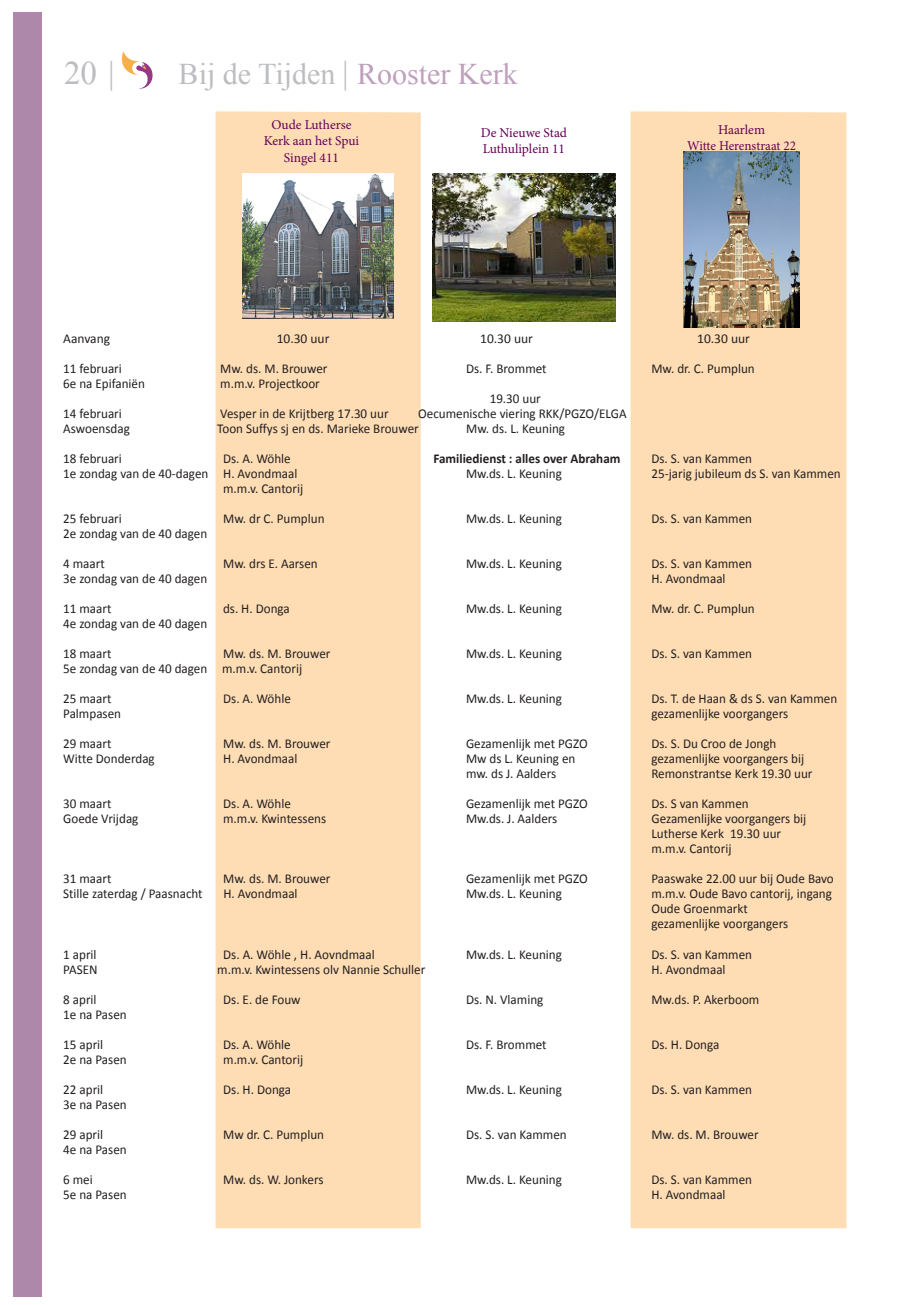
<style>
.page{position:relative;width:914px;height:1305px;background:#fff}
.page>*{position:absolute;margin:0;border:0;box-sizing:border-box;transform-origin:0 0}
.t1{font:33px "Times New Roman";color:#bcbdc0}
.t2{font:30px "Times New Roman";color:#bcbdc0}
.t3{font:13.5px/15px "Calibri";color:#231f20}
.t4{font:13.5px/16.5px "Minion Pro";letter-spacing:-.005em;color:#630054;text-align:center}
.t5{font:700 13.5px "Calibri";color:#231f20}
.s1{font-size:33px}
.s2{color:#bea0bd}
</style>
<div class="page">
<div style="left:13px;top:12px;width:29px;height:1284px;background:#ad88aa"></div>
<div style="left:630px;top:111px;width:216px;height:1116px;background:#feddb4"></div>
<div style="left:216px;top:111px;width:205px;height:1116px;background:#feddb4"></div>
<img style="left:242px;top:173px;width:152px;height:145px">
<img style="left:432px;top:173px;width:183px;height:148px">
<img style="left:683px;top:152px;width:117px;height:175px">
<svg style="left:122px;top:51px;width:31px;height:38px"></svg>
<h1 class="t1" style="left:64px;top:50px;width:52px">20 |</h1>
<h2 class="t2" style="left:179px;top:53px;width:341px">Bij de Tijden <span class="s1">|</span> <span class="s2">Rooster Kerk</span></h2>
<p class="t4" style="left:264px;top:116px;width:97px">Oude Lutherse<br>Kerk aan het Spui<br>Singel 411</p>
<p class="t4" style="left:687px;top:121px;width:110px">Haarlem<br>Witte Herenstraat 22</p>
<p class="t4" style="left:481px;top:124px;width:88px;text-align:left">De Nieuwe Stad<br>Luthuliplein 11</p>
<p class="t3" style="left:63px;top:331px;width:48px">Aanvang</p>
<p class="t3" style="left:277px;top:331px;width:54px">10.30 uur</p>
<p class="t3" style="left:480px;top:331px;width:54px">10.30 uur</p>
<p class="t3" style="left:697px;top:331px;width:54px">10.30 uur</p>
<p class="t3" style="left:63px;top:361px;width:60px">11 februari</p>
<p class="t3" style="left:220px;top:361px;width:109px">Mw. ds. M. Brouwer</p>
<p class="t3" style="left:466px;top:361px;width:82px">Ds. F. Brommet</p>
<p class="t3" style="left:651px;top:361px;width:105px">Mw. dr. C. Pumplun</p>
<p class="t3" style="left:63px;top:376px;width:83px">6e na Epifaniën</p>
<p class="t3" style="left:220px;top:376px;width:101px">m.m.v. Projectkoor</p>
<p class="t3" style="left:490px;top:391px;width:53px">19.30 uur</p>
<p class="t3" style="left:63px;top:406px;width:60px">14 februari</p>
<p class="t3" style="left:220px;top:406px;width:170px">Vesper in de Krijtberg 17.30 uur</p>
<p class="t3" style="left:418px;top:406px;width:210px">Oecumenische viering RKK/PGZO/ELGA</p>
<p class="t3" style="left:63px;top:421px;width:68px">Aswoensdag</p>
<p class="t3" style="left:217px;top:421px;width:203px">Toon Suffys sj en ds. Marieke Brouwer</p>
<p class="t3" style="left:466px;top:421px;width:100px">Mw. ds. L. Keuning</p>
<p class="t3" style="left:63px;top:451px;width:60px">18 februari</p>
<p class="t3" style="left:223px;top:451px;width:69px">Ds. A. Wöhle</p>
<p class="t5" style="left:433px;top:450px;width:188px">Familiedienst : alles over Abraham</p>
<p class="t3" style="left:651px;top:451px;width:102px">Ds. S. van Kammen</p>
<p class="t3" style="left:63px;top:466px;width:236px">1e zondag van de 40-dagen H. Avondmaal</p>
<p class="t3" style="left:466px;top:466px;width:97px">Mw.ds. L. Keuning</p>
<p class="t3" style="left:651px;top:466px;width:191px">25-jarig jubileum ds S. van Kammen</p>
<p class="t3" style="left:223px;top:481px;width:82px">m.m.v. Cantorij</p>
<p class="t3" style="left:63px;top:511px;width:60px">25 februari</p>
<p class="t3" style="left:223px;top:511px;width:103px">Mw. dr C. Pumplun</p>
<p class="t3" style="left:466px;top:511px;width:97px">Mw.ds. L. Keuning</p>
<p class="t3" style="left:651px;top:511px;width:102px">Ds. S. van Kammen</p>
<p class="t3" style="left:63px;top:526px;width:146px">2e zondag van de 40 dagen</p>
<p class="t3" style="left:63px;top:556px;width:43px">4 maart</p>
<p class="t3" style="left:223px;top:556px;width:96px">Mw. drs E. Aarsen</p>
<p class="t3" style="left:466px;top:556px;width:97px">Mw.ds. L. Keuning</p>
<p class="t3" style="left:651px;top:556px;width:102px">Ds. S. van Kammen</p>
<p class="t3" style="left:63px;top:571px;width:146px">3e zondag van de 40 dagen</p>
<p class="t3" style="left:651px;top:571px;width:76px">H. Avondmaal</p>
<p class="t3" style="left:63px;top:601px;width:50px">11 maart</p>
<p class="t3" style="left:223px;top:601px;width:68px">ds. H. Donga</p>
<p class="t3" style="left:466px;top:601px;width:97px">Mw.ds. L. Keuning</p>
<p class="t3" style="left:651px;top:601px;width:105px">Mw. dr. C. Pumplun</p>
<p class="t3" style="left:63px;top:616px;width:146px">4e zondag van de 40 dagen</p>
<p class="t3" style="left:63px;top:646px;width:50px">18 maart</p>
<p class="t3" style="left:223px;top:646px;width:109px">Mw. ds. M. Brouwer</p>
<p class="t3" style="left:466px;top:646px;width:97px">Mw.ds. L. Keuning</p>
<p class="t3" style="left:651px;top:646px;width:102px">Ds. S. van Kammen</p>
<p class="t3" style="left:63px;top:661px;width:240px">5e zondag van de 40 dagen m.m.v. Cantorij</p>
<p class="t3" style="left:63px;top:691px;width:50px">25 maart</p>
<p class="t3" style="left:223px;top:691px;width:69px">Ds. A. Wöhle</p>
<p class="t3" style="left:466px;top:691px;width:97px">Mw.ds. L. Keuning</p>
<p class="t3" style="left:651px;top:691px;width:187px">Ds. T. de Haan &amp; ds S. van Kammen</p>
<p class="t3" style="left:63px;top:706px;width:59px">Palmpasen</p>
<p class="t3" style="left:651px;top:706px;width:138px">gezamenlijke voorgangers</p>
<p class="t3" style="left:63px;top:736px;width:50px">29 maart</p>
<p class="t3" style="left:223px;top:736px;width:109px">Mw. ds. M. Brouwer</p>
<p class="t3" style="left:466px;top:736px;width:123px">Gezamenlijk met PGZO</p>
<p class="t3" style="left:651px;top:736px;width:127px">Ds. S. Du Croo de Jongh</p>
<p class="t3" style="left:63px;top:751px;width:93px">Witte Donderdag</p>
<p class="t3" style="left:223px;top:751px;width:76px">H. Avondmaal</p>
<p class="t3" style="left:466px;top:751px;width:111px">Mw ds L. Keuning en</p>
<p class="t3" style="left:651px;top:751px;width:154px">gezamenlijke voorgangers bij</p>
<p class="t3" style="left:466px;top:766px;width:92px">mw. ds J. Aalders</p>
<p class="t3" style="left:651px;top:766px;width:163px">Remonstrantse Kerk 19.30 uur</p>
<p class="t3" style="left:63px;top:796px;width:50px">30 maart</p>
<p class="t3" style="left:223px;top:796px;width:69px">Ds. A. Wöhle</p>
<p class="t3" style="left:466px;top:796px;width:123px">Gezamenlijk met PGZO</p>
<p class="t3" style="left:651px;top:796px;width:99px">Ds. S van Kammen</p>
<p class="t3" style="left:63px;top:811px;width:77px">Goede Vrijdag</p>
<p class="t3" style="left:223px;top:811px;width:104px">m.m.v. Kwintessens</p>
<p class="t3" style="left:466px;top:811px;width:93px">Mw.ds. J. Aalders</p>
<p class="t3" style="left:651px;top:811px;width:156px">Gezamenlijke voorgangers bij<br>Lutherse Kerk 19.30 uur m.m.v. Cantorij</p>
<p class="t3" style="left:63px;top:871px;width:50px">31 maart</p>
<p class="t3" style="left:223px;top:871px;width:109px">Mw. ds. M. Brouwer</p>
<p class="t3" style="left:466px;top:871px;width:123px">Gezamenlijk met PGZO</p>
<p class="t3" style="left:651px;top:871px;width:184px">Paaswake 22.00 uur bij Oude Bavo</p>
<p class="t3" style="left:63px;top:886px;width:141px">Stille zaterdag / Paasnacht</p>
<p class="t3" style="left:223px;top:886px;width:76px">H. Avondmaal</p>
<p class="t3" style="left:466px;top:886px;width:97px">Mw.ds. L. Keuning</p>
<p class="t3" style="left:651px;top:886px;width:182px">m.m.v. Oude Bavo cantorij, ingang<br>Oude Groenmarkt<br>gezamenlijke voorgangers</p>
<p class="t3" style="left:63px;top:946px;width:35px">1 april</p>
<p class="t3" style="left:223px;top:946px;width:153px">Ds. A. Wöhle , H. Aovndmaal</p>
<p class="t3" style="left:466px;top:946px;width:97px">Mw.ds. L. Keuning</p>
<p class="t3" style="left:651px;top:946px;width:102px">Ds. S. van Kammen</p>
<p class="t3" style="left:63px;top:961px;width:36px">PASEN</p>
<p class="t3" style="left:217px;top:961px;width:210px">m.m.v. Kwintessens olv Nannie Schuller</p>
<p class="t3" style="left:651px;top:961px;width:76px">H. Avondmaal</p>
<p class="t3" style="left:63px;top:991px;width:35px">8 april</p>
<p class="t3" style="left:223px;top:991px;width:79px">Ds. E. de Fouw</p>
<p class="t3" style="left:466px;top:991px;width:79px">Ds. N. Vlaming</p>
<p class="t3" style="left:651px;top:991px;width:109px">Mw.ds. P. Akerboom</p>
<p class="t3" style="left:63px;top:1006px;width:65px">1e na Pasen</p>
<p class="t3" style="left:63px;top:1036px;width:41px">15 april</p>
<p class="t3" style="left:223px;top:1036px;width:69px">Ds. A. Wöhle</p>
<p class="t3" style="left:466px;top:1036px;width:82px">Ds. F. Brommet</p>
<p class="t3" style="left:651px;top:1036px;width:69px">Ds. H. Donga</p>
<p class="t3" style="left:63px;top:1051px;width:65px">2e na Pasen</p>
<p class="t3" style="left:223px;top:1051px;width:82px">m.m.v. Cantorij</p>
<p class="t3" style="left:63px;top:1081px;width:41px">22 april</p>
<p class="t3" style="left:223px;top:1081px;width:69px">Ds. H. Donga</p>
<p class="t3" style="left:466px;top:1081px;width:97px">Mw.ds. L. Keuning</p>
<p class="t3" style="left:651px;top:1081px;width:102px">Ds. S. van Kammen</p>
<p class="t3" style="left:63px;top:1096px;width:65px">3e na Pasen</p>
<p class="t3" style="left:63px;top:1126px;width:41px">29 april</p>
<p class="t3" style="left:223px;top:1126px;width:102px">Mw dr. C. Pumplun</p>
<p class="t3" style="left:466px;top:1126px;width:102px">Ds. S. van Kammen</p>
<p class="t3" style="left:651px;top:1126px;width:109px">Mw. ds. M. Brouwer</p>
<p class="t3" style="left:63px;top:1141px;width:65px">4e na Pasen</p>
<p class="t3" style="left:63px;top:1171px;width:31px">6 mei</p>
<p class="t3" style="left:223px;top:1171px;width:102px">Mw. ds. W. Jonkers</p>
<p class="t3" style="left:466px;top:1171px;width:97px">Mw.ds. L. Keuning</p>
<p class="t3" style="left:651px;top:1171px;width:102px">Ds. S. van Kammen</p>
<p class="t3" style="left:63px;top:1186px;width:65px">5e na Pasen</p>
<p class="t3" style="left:651px;top:1186px;width:76px">H. Avondmaal</p>
</div>
